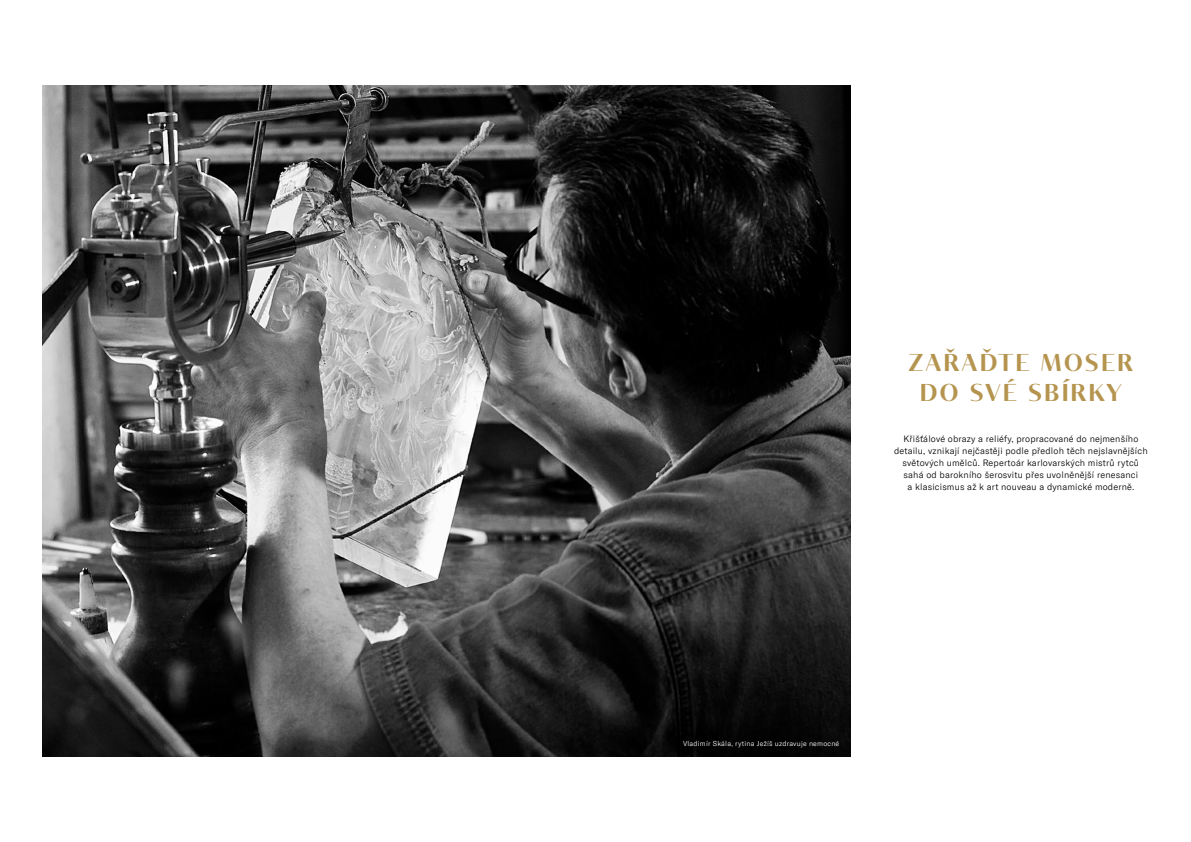
<style>
.page{position:relative;width:1191px;height:842px;background:#fff}
.page>*{position:absolute;margin:0;border:0;box-sizing:border-box;transform-origin:0 0}
.t1{font:600 24px/30px "Tabac Glam G2";letter-spacing:.1em;color:#b5944f;text-align:center}
.t2{font:300 9px/12px "GT America";letter-spacing:.02em;color:#000;text-align:center}
.t3{font:300 7px "GT America";letter-spacing:.03em;color:#fff}
</style>
<div class="page">
<img style="left:43px;top:85px;width:807px;height:672px">
<h1 class="t1" style="left:908px;top:347px;width:226px">ZAŘAĎTE MOSER<br>DO SVÉ SBÍRKY</h1>
<p class="t2" style="left:894px;top:433px;width:255px">Křišťálové obrazy a reliéfy, propracované do nejmenšího detailu, vznikají nejčastěji podle předloh těch nejslavnějších světových umělců. Repertoár karlovarských mistrů rytců sahá od barokního šerosvitu přes uvolněnější renesanci<br>a klasicismus až k art nouveau a dynamické moderně.</p>
<p class="t3" style="left:683px;top:739px;width:158px">Vladimír Skála, rytina Ježíš uzdravuje nemocné</p>
</div>
